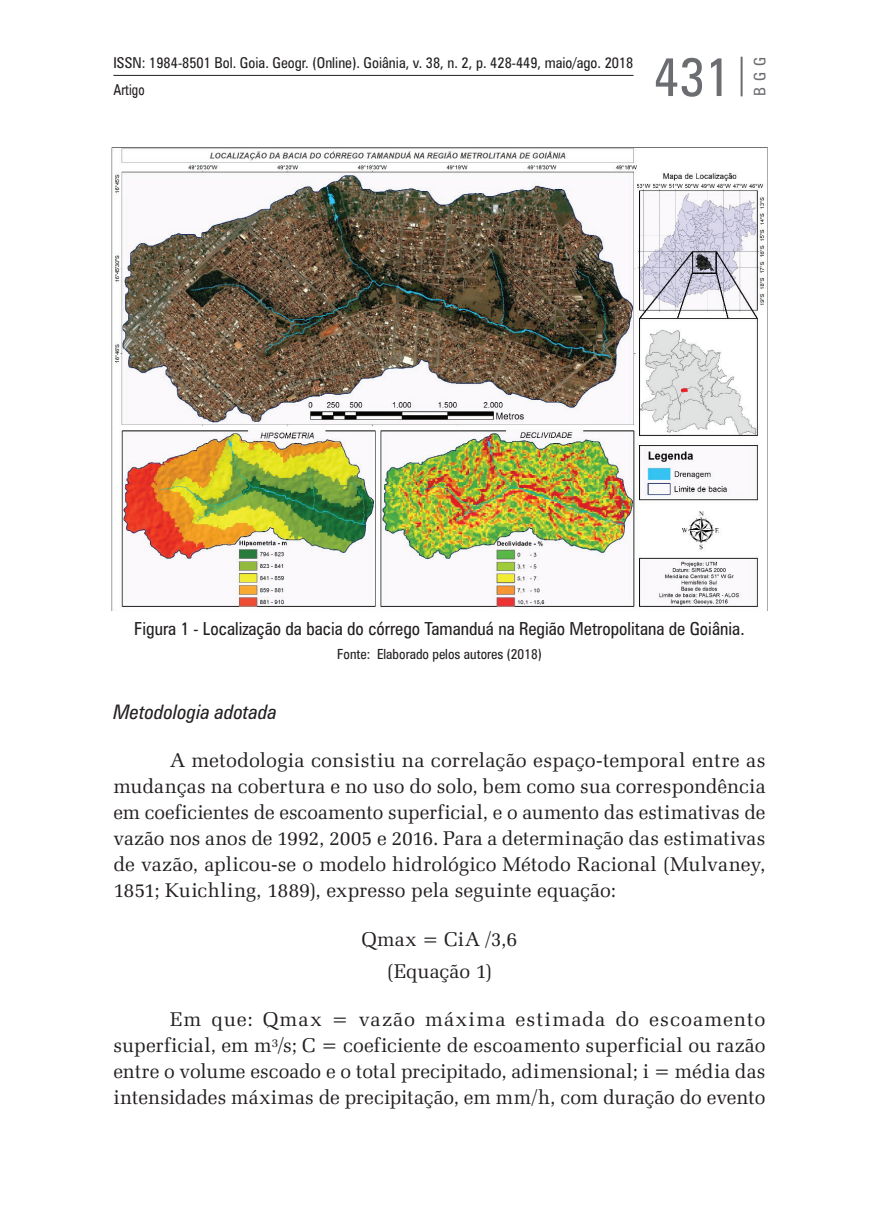
<style>
.page{position:relative;width:879px;height:1219px;background:#fff}
.page>*{position:absolute;margin:0;border:0;box-sizing:border-box;transform-origin:0 0}
.t1{font:condensed 54px "Zurich BT";color:#6c6d70}
.t2{font:20px/26px "Zapf Elliptical 711 BT Roman 2";letter-spacing:.005em;color:#231f20;text-align:justify}
.t3{font:italic condensed 20px "Zurich BT";letter-spacing:.01em;color:#231f20}
.t4{font:condensed 18px "Zurich BT";color:#231f20}
.t5{font:condensed 16px "Zurich BT";color:#6c6d70}
.t6{font:condensed 15px/26.8px "Zurich BT";color:#231f20}
.t7{font:condensed 14px "Zurich BT";color:#231f20}
</style>
<div class="page">
<hr style="left:740px;top:57px;width:2px;height:39px;background:#6c6d70">
<hr style="left:113px;top:75px;width:520px;height:1px;background:#231f20">
<img style="left:112px;top:147px;width:655px;height:464px">
<p class="t6" style="left:113px;top:49px;width:521px">ISSN: 1984-8501 Bol. Goia. Geogr. (Online). Goiânia, v. 38, n. 2, p. 428-449, maio/ago. 2018<br>Artigo</p>
<h1 class="t1" style="left:653px;top:44px;width:79px">431</h1>
<p class="t5" style="left:750px;top:96px;width:41px;rotate:-90deg">BGG</p>
<p class="t4" style="left:134px;top:617px;width:612px">Figura 1 - Localização da bacia do córrego Tamanduá na Região Metropolitana de Goiânia.</p>
<p class="t7" style="left:337px;top:645px;width:206px">Fonte: Elaborado pelos autores (2018)</p>
<p class="t3" style="left:113px;top:699px;width:165px">Metodologia adotada</p>
<p class="t2" style="left:113px;top:747px;width:654px;text-indent:57px">A metodologia consistiu na correlação espaço-temporal entre as mudanças na cobertura e no uso do solo, bem como sua correspondência em coeficientes de escoamento superficial, e o aumento das estimativas de vazão nos anos de 1992, 2005 e 2016. Para a determinação das estimativas de vazão, aplicou-se o modelo hidrológico Método Racional (Mulvaney, 1851; Kuichling, 1889), expresso pela seguinte equação:</p>
<p class="t2" style="left:361px;top:923px;width:157px;line-height:31.6px;text-align:center">Qmax = CiA /3,6 (Equação 1)</p>
<p class="t2" style="left:113px;top:1006px;width:654px;text-indent:57px">Em que: Qmax = vazão máxima estimada do escoamento superficial, em m³/s; C = coeficiente de escoamento superficial ou razão entre o volume escoado e o total precipitado, adimensional; i = média das intensidades máximas de precipitação, em mm/h, com duração do evento</p>
</div>
